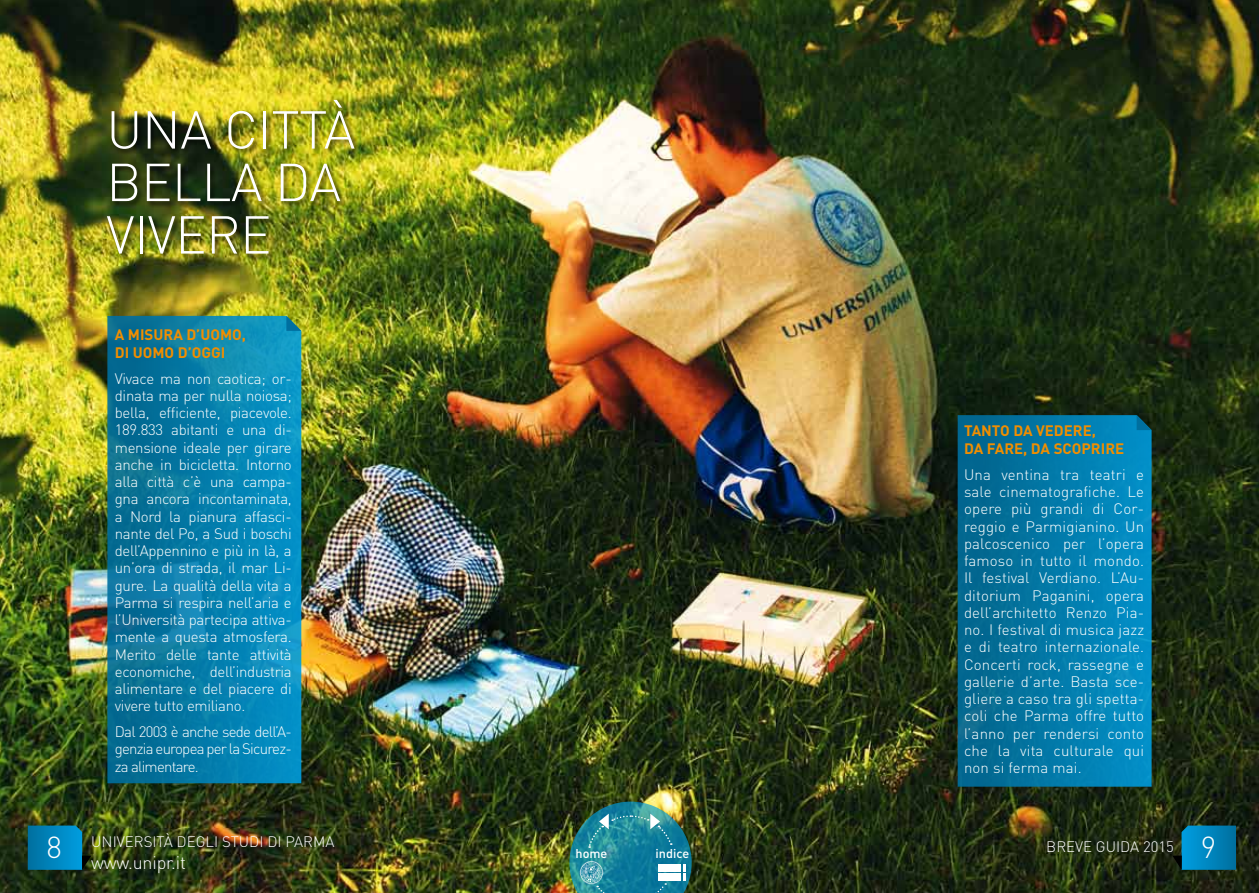
<style>
.page{position:relative;width:1259px;height:893px;background:#fff}
.page>*{position:absolute;margin:0;border:0;box-sizing:border-box;transform-origin:0 0}
.t1{font:300 52.5px/52.5px "DIN";letter-spacing:-.01em;color:#fff}
.t2{font:300 30px "DIN";color:#fff}
.t3{font:300 18px "DIN";letter-spacing:-.01em;color:#fff}
.t4{font:300 15px/17.2px "DIN";letter-spacing:-.02em;color:#fff;text-align:justify}
.t5{font:700 15px/18px "DIN";color:#f18e00}
.t6{font:300 15px "DIN";color:#fff}
.t7{font:500 12.6px "DIN";color:#fff}
.s1{font-size:30px}
</style>
<div class="page">
<img style="left:0;top:0;width:1259px;height:893px">
<svg style="left:1172px;top:826px;width:64px;height:44px;background:#0476a2"></svg>
<svg style="left:28px;top:826px;width:63px;height:44px;background:#0579a4"></svg>
<div style="left:105px;top:98px;width:257px;height:163px;background:#000;opacity:.75"></div>
<svg style="left:107px;top:316px;width:194px;height:467px;background:#077fab"></svg>
<svg style="left:286px;top:316px;width:15px;height:15px"></svg>
<svg style="left:957px;top:415px;width:194px;height:372px;background:#0279a8"></svg>
<svg style="left:1136px;top:415px;width:15px;height:15px"></svg>
<img style="left:569px;top:802px;width:122px;height:91px">
<h1 class="t1" style="left:106px;top:103px;width:250px">UNA CITTÀ<br>BELLA DA<br>VIVERE</h1>
<p class="t5" style="left:115px;top:325px;width:133px">A MISURA D’UOMO,<br>DI UOMO D’OGGI</p>
<p class="t4" style="left:115px;top:369px;width:178px">Vivace ma non caotica; or&shy;dinata ma per nulla noiosa; bella, efficiente, piacevole.<br>189.833 abitanti e una di&shy;mensione ideale per girare anche in bicicletta. Intorno alla città c’è una campa&shy;gna ancora incontaminata, a Nord la pianura affasci&shy;nante del Po, a Sud i boschi dell’Appennino e più in là, a un’ora di strada, il mar Li&shy;gure. La qualità della vita a Parma si respira nell’aria e l’Università partecipa attiva&shy;mente a questa atmosfera.<br>Merito delle tante attività economiche, dell’industria alimentare e del piacere di vivere tutto emiliano.</p>
<p class="t4" style="left:115px;top:723px;width:178px">Dal 2003 è anche sede dell’A&shy;genzia europea per la Sicurez&shy;za alimentare.</p>
<p class="t5" style="left:964px;top:421px;width:162px">TANTO DA VEDERE,<br>DA FARE, DA SCOPRIRE</p>
<p class="t4" style="left:964px;top:466px;width:182px">Una ventina tra teatri e sale cinematografiche. Le opere più grandi di Cor&shy;reggio e Parmigianino. Un palcoscenico per l’opera famoso in tutto il mondo.<br>Il festival Verdiano. L’Au&shy;ditorium Paganini, opera dell’architetto Renzo Pia&shy;no. I festival di musica jazz e di teatro internazionale.<br>Concerti rock, rassegne e gallerie d’arte. Basta sce&shy;gliere a caso tra gli spetta&shy;coli che Parma offre tutto l’anno per rendersi conto che la vita culturale qui non si ferma mai.</p>
<p class="t6" style="left:91px;top:832px;width:245px">UNIVERSITÀ DEGLI STUDI DI PARMA</p>
<p class="t3" style="left:91px;top:852px;width:96px">www.unipr.it</p>
<h2 class="t2" style="left:47px;top:829px;width:17px">8</h2>
<p class="t6" style="left:1046px;top:838px;width:171px">BREVE GUIDA 2015 <span class="s1">9</span></p>
<p class="t7" style="left:575px;top:845px;width:33px">home</p>
<p class="t7" style="left:655px;top:845px;width:35px">indice</p>
</div>
